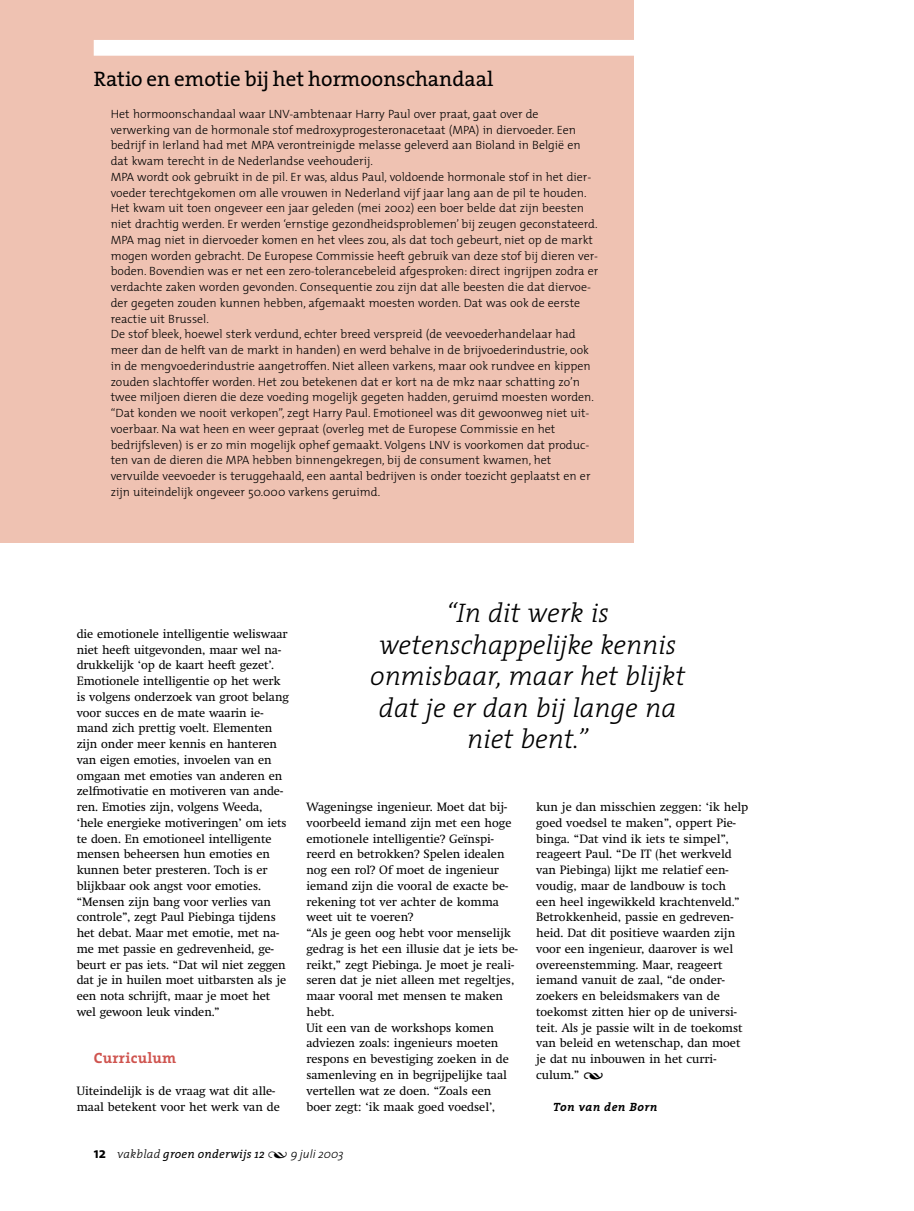
<style>
.page{position:relative;width:914px;height:1211px;background:#fff}
.page>*{position:absolute;margin:0;border:0;box-sizing:border-box;transform-origin:0 0}
.t1{font:italic 300 27px/31.5px "The Serif";color:#000;text-align:center}
.t2{font:21px "The Serif";color:#000}
.t3{font:700 15px "The Serif";letter-spacing:.02em;color:#cf544f}
.t4{font:12px/15.8px "Swift Special";color:#000}
.t5{font:300 12px/15.8px "The Mix";color:#000}
.t6{font:italic 12px "The Serif";letter-spacing:.02em;color:#000}
.t7{font:italic 700 12px "The Serif";letter-spacing:.035em;color:#000}
.s1{font-family:"The Serif Expert"}
.s2{font-family:"The Sans";font-weight:700;font-style:normal;font-size:15px}
.s3{font-weight:300}
.s4{font-family:"The Serif Extra Light Expert";font-style:normal}
.s5{font-family:"The Sans";font-weight:300}
</style>
<div class="page">
<div style="left:0;top:0;width:634px;height:543px;background:#efc2b2"></div>
<div style="left:94px;top:40px;width:540px;height:16px;background:#fff"></div>
<h2 class="t2" style="left:94px;top:72px;width:401px">Ratio en emotie bij het hormoonschandaal</h2>
<p class="t5" style="left:111px;top:107px;width:489px">Het hormoonschandaal waar LNV-ambtenaar Harry Paul over praat, gaat over de verwerking van de hormonale stof medroxyprogesteronacetaat (MPA) in diervoeder. Een bedrijf in Ierland had met MPA verontreinigde melasse geleverd aan Bioland in België en dat kwam terecht in de Nederlandse veehouderij.<br>MPA wordt ook gebruikt in de pil. Er was, aldus Paul, voldoende hormonale stof in het dier&shy;voeder terechtgekomen om alle vrouwen in Nederland vijf jaar lang aan de pil te houden.<br>Het kwam uit toen ongeveer een jaar geleden (mei 2002) een boer belde dat zijn beesten niet drachtig werden. Er werden ‘ernstige gezondheidsproblemen’ bij zeugen geconstateerd.<br>MPA mag niet in diervoeder komen en het vlees zou, als dat toch gebeurt, niet op de markt mogen worden gebracht. De Europese Commissie heeft gebruik van deze stof bij dieren ver&shy;boden. Bovendien was er net een zero-tolerancebeleid afgesproken: direct ingrijpen zodra er verdachte zaken worden gevonden. Consequentie zou zijn dat alle beesten die dat diervoe&shy;der gegeten zouden kunnen hebben, afgemaakt moesten worden. Dat was ook de eerste reactie uit Brussel.<br>De stof bleek, hoewel sterk verdund, echter breed verspreid (de veevoederhandelaar had meer dan de helft van de markt in handen) en werd behalve in de brijvoederindustrie, ook in de mengvoederindustrie aangetroffen. Niet alleen varkens, maar ook rundvee en kippen zouden slachtoffer worden. Het zou betekenen dat er kort na de mkz naar schatting zo’n twee miljoen dieren die deze voeding mogelijk gegeten hadden, geruimd moesten worden. “Dat konden we nooit verkopen”, zegt Harry Paul. Emotioneel was dit gewoonweg niet uit&shy;voerbaar. Na wat heen en weer gepraat (overleg met de Europese Commissie en het bedrijfsleven) is er zo min mogelijk ophef gemaakt. Volgens LNV is voorkomen dat produc&shy;ten van de dieren die MPA hebben binnengekregen, bij de consument kwamen, het vervuilde veevoeder is teruggehaald, een aantal bedrijven is onder toezicht geplaatst en er zijn uiteindelijk ongeveer 50.000 varkens geruimd.</p>
<p class="t4" style="left:77px;top:627px;width:214px">die emotionele intelligentie weliswaar niet heeft uitgevonden, maar wel na&shy;drukkelijk ‘op de kaart heeft gezet’.<br>Emotionele intelligentie op het werk is volgens onderzoek van groot belang voor succes en de mate waarin ie&shy;mand zich prettig voelt. Elementen zijn onder meer kennis en hanteren van eigen emoties, invoelen van en omgaan met emoties van anderen en zelfmotivatie en motiveren van ande&shy;ren. Emoties zijn, volgens Weeda, ‘hele energieke motiveringen’ om iets te doen. En emotioneel intelligente mensen beheersen hun emoties en kunnen beter presteren. Toch is er blijkbaar ook angst voor emoties. “Mensen zijn bang voor verlies van controle”, zegt Paul Piebinga tijdens het debat. Maar met emotie, met na&shy;me met passie en gedrevenheid, ge&shy;beurt er pas iets. “Dat wil niet zeggen dat je in huilen moet uitbarsten als je een nota schrijft, maar je moet het wel gewoon leuk vinden.”</p>
<p class="t3" style="left:94px;top:1052px;width:84px">Curriculum</p>
<p class="t4" style="left:77px;top:1084px;width:205px">Uiteindelijk is de vraag wat dit alle&shy;maal betekent voor het werk van de</p>
<h1 class="t1" style="left:370px;top:600px;width:316px">“In dit werk is wetenschappelijke kennis onmisbaar, maar het blijkt dat je er dan bij lange na niet bent.”</h1>
<p class="t4" style="left:306px;top:800px;width:213px">Wageningse ingenieur. Moet dat bij&shy;voorbeeld iemand zijn met een hoge emotionele intelligentie? Geïnspi&shy;reerd en betrokken? Spelen idealen nog een rol? Of moet de ingenieur iemand zijn die vooral de exacte be&shy;rekening tot ver achter de komma weet uit te voeren?<br>“Als je geen oog hebt voor menselijk gedrag is het een illusie dat je iets be&shy;reikt,” zegt Piebinga. Je moet je reali&shy;seren dat je niet alleen met regeltjes, maar vooral met mensen te maken hebt.<br>Uit een van de workshops komen adviezen zoals: ingenieurs moeten respons en bevestiging zoeken in de samenleving en in begrijpelijke taal vertellen wat ze doen. “Zoals een boer zegt: ‘ik maak goed voedsel’,</p>
<p class="t4" style="left:536px;top:800px;width:214px">kun je dan misschien zeggen: ‘ik help goed voedsel te maken”, oppert Pie&shy;binga. “Dat vind ik iets te simpel”, reageert Paul. “De IT (het werkveld van Piebinga) lijkt me relatief een&shy;voudig, maar de landbouw is toch een heel ingewikkeld krachtenveld.” Betrokkenheid, passie en gedreven&shy;heid. Dat dit positieve waarden zijn voor een ingenieur, daarover is wel overeenstemming. Maar, reageert iemand vanuit de zaal, “de onder&shy;zoekers en beleidsmakers van de toekomst zitten hier op de universi&shy;teit. Als je passie wilt in de toekomst van beleid en wetenschap, dan moet je dat nu inbouwen in het curri&shy;culum.” <span class="s1">Œ</span></p>
<p class="t7" style="left:553px;top:1102px;width:106px">Ton van den Born</p>
<p class="t6" style="left:94px;top:1149px;width:251px"><span class="s2">12</span> <span class="s3">vakblad</span> groen onderwijs 12 <span class="s4">Œ</span> <span class="s5">9 juli 2003</span></p>
</div>
